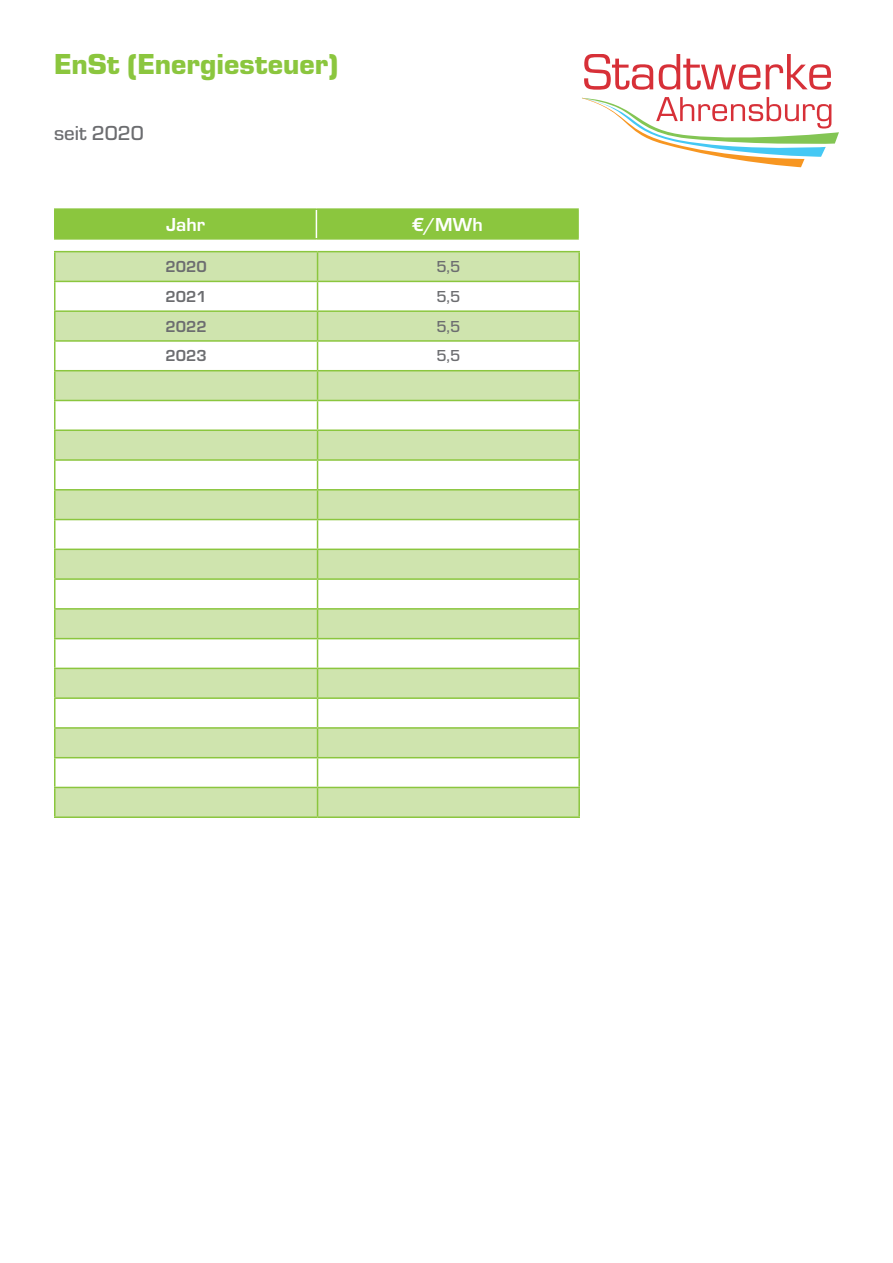
<style>
.page{position:relative;width:893px;height:1263px;background:#fff}
.page>*{position:absolute;margin:0;border:0;box-sizing:border-box;transform-origin:0 0}
.t1{font:900 30px "Eurostile";color:#8bc63e}
.t2{font:500 21px "Eurostile";color:#6c6d70}
.t3{font:700 19.5px "Eurostile";color:#fff}
.t4{font:700 16.5px "Eurostile";color:#6c6d70}
.t5{font:500 16.5px "Eurostile";color:#6c6d70}
</style>
<div class="page">
<svg style="left:584px;top:54px;width:69px;height:36px"></svg>
<svg style="left:659px;top:54px;width:101px;height:36px"></svg>
<svg style="left:766px;top:54px;width:65px;height:36px"></svg>
<svg style="left:582px;top:97px;width:257px;height:70px"></svg>
<svg style="left:56px;top:252px;width:522px;height:564px;fill:#cfe4ae"></svg>
<svg style="left:56px;top:639px;width:522px;height:148px"></svg>
<hr style="left:54px;top:251px;width:264px;height:1px;background:#8bc63e">
<hr style="left:54px;top:252px;width:2px;height:29px;background:#8bc63e">
<hr style="left:318px;top:251px;width:262px;height:1px;background:#8bc63e">
<hr style="left:578px;top:252px;width:2px;height:29px;background:#8bc63e">
<hr style="left:54px;top:281px;width:264px;height:1px;background:#8bc63e">
<hr style="left:54px;top:282px;width:2px;height:28px;background:#8bc63e">
<hr style="left:318px;top:281px;width:262px;height:1px;background:#8bc63e">
<hr style="left:578px;top:282px;width:2px;height:28px;background:#8bc63e">
<hr style="left:54px;top:310px;width:264px;height:2px;background:#8bc63e">
<hr style="left:54px;top:312px;width:2px;height:28px;background:#8bc63e">
<hr style="left:318px;top:310px;width:262px;height:2px;background:#8bc63e">
<hr style="left:578px;top:312px;width:2px;height:28px;background:#8bc63e">
<hr style="left:54px;top:340px;width:264px;height:2px;background:#8bc63e">
<hr style="left:54px;top:342px;width:2px;height:28px;background:#8bc63e">
<hr style="left:318px;top:340px;width:262px;height:2px;background:#8bc63e">
<hr style="left:578px;top:342px;width:2px;height:28px;background:#8bc63e">
<hr style="left:54px;top:370px;width:264px;height:1px;background:#8bc63e">
<hr style="left:54px;top:371px;width:2px;height:29px;background:#8bc63e">
<hr style="left:318px;top:370px;width:262px;height:1px;background:#8bc63e">
<hr style="left:578px;top:371px;width:2px;height:29px;background:#8bc63e">
<hr style="left:54px;top:400px;width:264px;height:1px;background:#8bc63e">
<hr style="left:54px;top:401px;width:2px;height:28px;background:#8bc63e">
<hr style="left:318px;top:400px;width:262px;height:1px;background:#8bc63e">
<hr style="left:578px;top:401px;width:2px;height:28px;background:#8bc63e">
<hr style="left:54px;top:429px;width:264px;height:2px;background:#8bc63e">
<hr style="left:54px;top:431px;width:2px;height:28px;background:#8bc63e">
<hr style="left:318px;top:429px;width:262px;height:2px;background:#8bc63e">
<hr style="left:578px;top:431px;width:2px;height:28px;background:#8bc63e">
<hr style="left:54px;top:459px;width:264px;height:2px;background:#8bc63e">
<hr style="left:54px;top:461px;width:2px;height:28px;background:#8bc63e">
<hr style="left:318px;top:459px;width:262px;height:2px;background:#8bc63e">
<hr style="left:578px;top:461px;width:2px;height:28px;background:#8bc63e">
<hr style="left:54px;top:489px;width:264px;height:1px;background:#8bc63e">
<hr style="left:54px;top:490px;width:2px;height:29px;background:#8bc63e">
<hr style="left:318px;top:489px;width:262px;height:1px;background:#8bc63e">
<hr style="left:578px;top:490px;width:2px;height:29px;background:#8bc63e">
<hr style="left:54px;top:519px;width:264px;height:1px;background:#8bc63e">
<hr style="left:54px;top:520px;width:2px;height:29px;background:#8bc63e">
<hr style="left:318px;top:519px;width:262px;height:1px;background:#8bc63e">
<hr style="left:578px;top:520px;width:2px;height:29px;background:#8bc63e">
<hr style="left:54px;top:549px;width:264px;height:1px;background:#8bc63e">
<hr style="left:54px;top:550px;width:2px;height:28px;background:#8bc63e">
<hr style="left:318px;top:549px;width:262px;height:1px;background:#8bc63e">
<hr style="left:578px;top:550px;width:2px;height:28px;background:#8bc63e">
<hr style="left:54px;top:578px;width:264px;height:2px;background:#8bc63e">
<hr style="left:54px;top:580px;width:2px;height:28px;background:#8bc63e">
<hr style="left:318px;top:578px;width:262px;height:2px;background:#8bc63e">
<hr style="left:578px;top:580px;width:2px;height:28px;background:#8bc63e">
<hr style="left:54px;top:608px;width:264px;height:2px;background:#8bc63e">
<hr style="left:54px;top:610px;width:2px;height:28px;background:#8bc63e">
<hr style="left:318px;top:608px;width:262px;height:2px;background:#8bc63e">
<hr style="left:578px;top:610px;width:2px;height:28px;background:#8bc63e">
<hr style="left:54px;top:638px;width:264px;height:1px;background:#8bc63e">
<hr style="left:54px;top:639px;width:2px;height:29px;background:#8bc63e">
<hr style="left:318px;top:638px;width:262px;height:1px;background:#8bc63e">
<hr style="left:578px;top:639px;width:2px;height:29px;background:#8bc63e">
<hr style="left:54px;top:668px;width:264px;height:1px;background:#8bc63e">
<hr style="left:54px;top:669px;width:2px;height:28px;background:#8bc63e">
<hr style="left:318px;top:668px;width:262px;height:1px;background:#8bc63e">
<hr style="left:578px;top:669px;width:2px;height:28px;background:#8bc63e">
<hr style="left:54px;top:697px;width:264px;height:2px;background:#8bc63e">
<hr style="left:54px;top:699px;width:2px;height:28px;background:#8bc63e">
<hr style="left:318px;top:697px;width:262px;height:2px;background:#8bc63e">
<hr style="left:578px;top:699px;width:2px;height:28px;background:#8bc63e">
<hr style="left:54px;top:727px;width:264px;height:2px;background:#8bc63e">
<hr style="left:54px;top:729px;width:2px;height:28px;background:#8bc63e">
<hr style="left:318px;top:727px;width:262px;height:2px;background:#8bc63e">
<hr style="left:578px;top:729px;width:2px;height:28px;background:#8bc63e">
<hr style="left:54px;top:757px;width:264px;height:1px;background:#8bc63e">
<hr style="left:54px;top:758px;width:2px;height:29px;background:#8bc63e">
<hr style="left:318px;top:757px;width:262px;height:1px;background:#8bc63e">
<hr style="left:578px;top:758px;width:2px;height:29px;background:#8bc63e">
<hr style="left:54px;top:787px;width:264px;height:1px;background:#8bc63e">
<hr style="left:54px;top:788px;width:2px;height:28px;background:#8bc63e">
<hr style="left:318px;top:787px;width:262px;height:1px;background:#8bc63e">
<svg style="left:317px;top:252px;width:1px;height:564px"></svg>
<hr style="left:578px;top:788px;width:2px;height:28px;background:#8bc63e">
<hr style="left:54px;top:816px;width:264px;height:2px;background:#8bc63e">
<hr style="left:318px;top:816px;width:262px;height:2px;background:#8bc63e">
<div style="left:56px;top:210px;width:521px;height:28px;background:#8bc63e"></div>
<hr style="left:54px;top:208px;width:262px;height:2px;background:#8bc63e">
<hr style="left:54px;top:210px;width:2px;height:28px;background:#8bc63e">
<hr style="left:316px;top:208px;width:263px;height:2px;background:#8bc63e">
<hr style="left:577px;top:210px;width:2px;height:28px;background:#8bc63e">
<hr style="left:54px;top:238px;width:262px;height:2px;background:#8bc63e">
<hr style="left:316px;top:238px;width:263px;height:2px;background:#8bc63e">
<p class="t1" style="left:54px;top:43px;width:286px">EnSt (Energiesteuer)</p>
<p class="t2" style="left:54px;top:119px;width:92px">seit 2020</p>
<p class="t3" style="left:166px;top:210px;width:40px">Jahr</p>
<p class="t3" style="left:412px;top:210px;width:73px">€/MWh</p>
<p class="t4" style="left:165px;top:255px;width:43px">2020</p>
<p class="t5" style="left:436px;top:255px;width:26px">5,5</p>
<p class="t4" style="left:165px;top:284px;width:43px">2021</p>
<p class="t5" style="left:436px;top:285px;width:26px">5,5</p>
<p class="t4" style="left:165px;top:314px;width:43px">2022</p>
<p class="t5" style="left:436px;top:315px;width:26px">5,5</p>
<p class="t4" style="left:165px;top:344px;width:43px">2023</p>
<p class="t5" style="left:436px;top:345px;width:26px">5,5</p>
</div>
